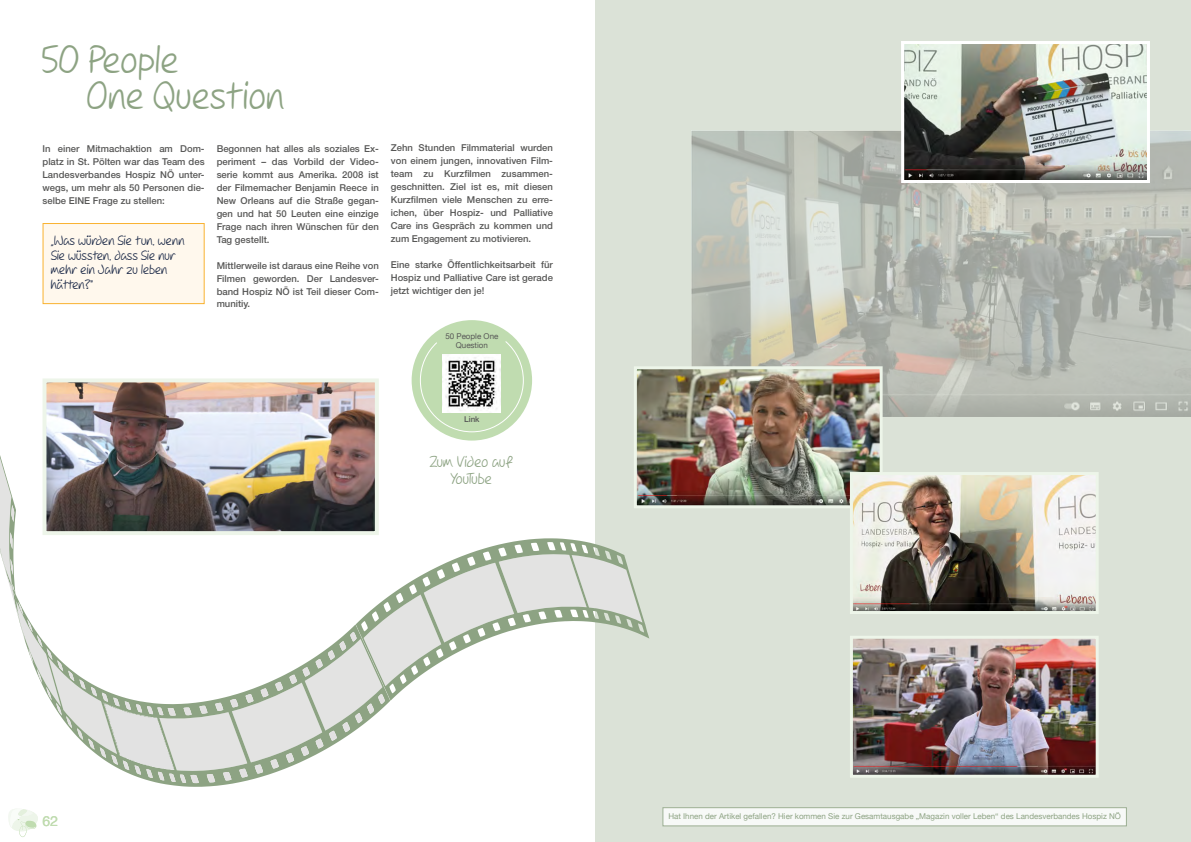
<style>
.page{position:relative;width:1191px;height:842px;background:#fff}
.page>*{position:absolute;margin:0;border:0;box-sizing:border-box;transform-origin:0 0}
.t1{font:300 35px/36px "Dupree";color:#8da383}
.t2{font:300 14px/16.8px "Dupree";color:#8da383;text-align:center}
.t3{font:14px "Helvetica";color:#c0dcb0}
.t4{font:300 12px/14.4px "Dupree";color:#192746}
.t5{font:500 9.5px/13px "Helvetica Neue LT Std";color:#575756;text-align:justify}
.t6{font:8px "Helvetica Neue";color:#8da383}
.t7{font:8px/9.6px "Helvetica Neue";color:#575756;text-align:center}
.t8{font:500 8px "Helvetica Neue";color:#575756}
</style>
<div class="page">
<svg style="left:8px;top:809px;width:30px;height:28px"></svg>
<div style="left:595px;top:0;width:596px;height:842px;background:#dbe2d7"></div>
<div style="left:43px;top:223px;width:162px;height:81px;background:#fff8ed;border:1px solid #f9b230"></div>
<img style="left:691px;top:131px;width:500px;height:286px">
<img style="left:905px;top:45px;width:241px;height:134px">
<div style="left:901px;top:41px;width:249px;height:142px;border:3px solid #fff"></div>
<img style="left:638px;top:370px;width:240px;height:134px">
<div style="left:634px;top:366px;width:248px;height:142px;border:3px solid #edf5e9"></div>
<img style="left:854px;top:476px;width:240px;height:134px">
<div style="left:850px;top:472px;width:248px;height:142px;border:3px solid #edf5e9"></div>
<img style="left:854px;top:640px;width:240px;height:134px">
<div style="left:850px;top:636px;width:248px;height:142px;border:3px solid #edf5e9"></div>
<img style="left:48px;top:383px;width:326px;height:49px">
<div style="left:43px;top:378px;width:336px;height:157px;border:4px solid #edf5e9"></div>
<div style="left:411px;top:320px;width:121px;height:121px;background:#c0dcb0;border-radius:50%"></div>
<svg style="left:419px;top:340px;width:105px;height:93px"></svg>
<img style="left:442px;top:355px;width:59px;height:58px">
<svg style="left:0;top:432px;width:390px;height:355px"></svg>
<svg style="left:356px;top:538px;width:293px;height:163px"></svg>
<svg style="left:0;top:505px;width:356px;height:142px"></svg>
<img style="left:103px;top:702px;width:71px;height:68px">
<div style="left:662px;top:807px;width:464px;height:19px;background:#f7f9f7;border:1px solid #8da383"></div>
<h1 class="t1" style="left:87px;top:41px;width:199px;text-indent:-45px">50 People<br>One Question</h1>
<p class="t5" style="left:43px;top:142px;width:164px">In einer Mitmachaktion am Dom&shy;platz in St. Pölten war das Team des Landesverbandes Hospiz NÖ unter&shy;wegs, um mehr als 50 Personen die&shy;selbe EINE Frage zu stellen:</p>
<p class="t4" style="left:51px;top:233px;width:135px">„Was würden Sie tun, wenn<br>Sie wüssten, dass Sie nur mehr ein Jahr zu leben hätten?“</p>
<p class="t5" style="left:217px;top:142px;width:164px">Begonnen hat alles als soziales Ex&shy;periment – das Vorbild der Video&shy;serie kommt aus Amerika. 2008 ist der Filmemacher Benjamin Reece in New Orleans auf die Straße gegan&shy;gen und hat 50 Leuten eine einzige Frage nach ihren Wünschen für den Tag gestellt.</p>
<p class="t5" style="left:217px;top:258px;width:164px">Mittlerweile ist daraus eine Reihe von Filmen geworden. Der Landesver&shy;band Hospiz NÖ ist Teil dieser Com&shy;munitiy.</p>
<p class="t5" style="left:391px;top:141px;width:164px">Zehn Stunden Filmmaterial wurden von einem jungen, innovativen Film&shy;team zu Kurzfilmen zusammen&shy;geschnitten. Ziel ist es, mit diesen Kurzfilmen viele Menschen zu erre&shy;ichen, über Hospiz- und Palliative Care ins Gespräch zu kommen und zum Engagement zu motivieren.</p>
<p class="t5" style="left:391px;top:258px;width:164px">Eine starke Öffentlichkeitsarbeit für Hospiz und Palliative Care ist gerade jetzt wichtiger den je!</p>
<p class="t7" style="left:445px;top:332px;width:55px">50 People One<br>Question</p>
<p class="t8" style="left:464px;top:413px;width:17px">Link</p>
<h2 class="t2" style="left:430px;top:453px;width:85px">Zum Video auf<br>YouTube</h2>
<h2 class="t3" style="left:43px;top:810px;width:17px">62</h2>
<p class="t6" style="left:668px;top:810px;width:454px">Hat Ihnen der Artikel gefallen? Hier kommen Sie zur Gesamtausgabe „Magazin voller Leben“ des Landesverbandes Hospiz NÖ</p>
</div>
